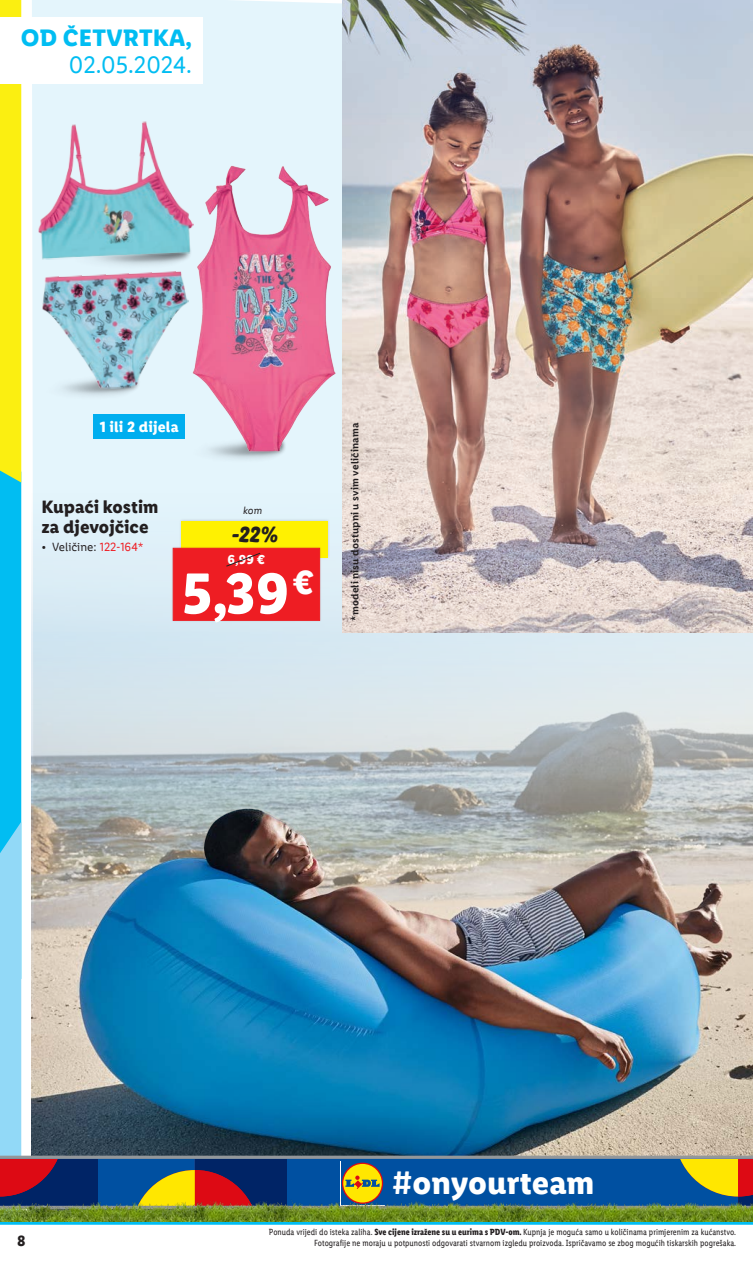
<style>
.page{position:relative;width:753px;height:1263px;background:#fff}
.page>*{position:absolute;margin:0;border:0;box-sizing:border-box;transform-origin:0 0}
.t1{font:700 58.05px "Lidl Font Pro";color:#fff}
.t2{font:700 32.85px "Lidl Font Pro";color:#fff}
.t3{font:700 24px/27px "Lidl Font Pro";letter-spacing:.01em;color:#01bdf2;text-align:right}
.Rabatt_-_Highlight{font:22.05px "Lidl Font Script Pro";color:#231f20}
.Naslov{font:700 18px/20.2px "Lidl Font Pro";color:#231f20}
.t4{font:700 15px "Lidl Font Pro";letter-spacing:.01em;color:#fff}
.t5{font:700 15px "Lidl Font Pro";color:#231f20}
.Streichpreis_-_Highl{font:700 13.05px "Lidl Font Pro";color:#fff}
.t6{font:12px "Lidl Font Pro";color:#231f20}
.Disclaimer_PV{font:600 10.5px "Lidl Font Pro";letter-spacing:.02em;color:#231f20}
.Informationsebene{font:italic 10.5px "Lidl Font Pro";color:#231f20}
.t7{font:9px/10.8px "Lidl Font Cond Pro";color:#231f20;text-align:right}
.s1{font-weight:400}
.s2{color:#ee1d23}
.s3{font-weight:700}
</style>
<div class="page">
<hr style="left:0;top:1222px;width:753px;height:3px;background:#01bdf2">
<img style="left:320px;top:632px;width:433px;height:524px">
<img style="left:320px;top:809px;width:412px;height:347px">
<img style="left:320px;top:165px;width:15px;height:287px">
<img style="left:342px;top:0;width:411px;height:632px">
<div style="left:182px;top:521px;width:146px;height:36px;background:#fff101"></div>
<img style="left:0;top:0;width:320px;height:1156px">
<svg style="left:0;top:1156px;width:753px;height:35px;background:#3f5777"></svg>
<img style="left:198px;top:1190px;width:547px;height:1px">
<img style="left:0;top:1191px;width:446px;height:31px">
<img style="left:446px;top:1191px;width:305px;height:31px">
<img style="left:751px;top:1191px;width:2px;height:31px">
<p class="t3" style="left:21px;top:24px;width:173px">OD ČETVRTKA,<br><span class="s1">02.05.2024.</span></p>
<p class="t4" style="left:100px;top:417px;width:80px">1 ili 2 dijela</p>
<p class="Disclaimer_PV" style="left:349px;top:621px;width:199px;rotate:-90deg">*modeli nisu dostupni u svim veličinama</p>
<p class="Naslov" style="left:41px;top:496px;width:118px">Kupaći kostim za djevojčice</p>
<p class="t6" style="left:41px;top:540px;width:104px">• Veličine: <span class="s2">122-164*</span></p>
<p class="Informationsebene" style="left:243px;top:505px;width:21px">kom</p>
<p class="Rabatt_-_Highlight" style="left:232px;top:521px;width:48px">-22%</p>
<p class="t1" style="left:182px;top:558px;width:134px">5,39<sup>€</sup></p>
<p class="Streichpreis_-_Highl" style="left:227px;top:551px;width:39px">6,99 €</p>
<h2 class="t2" style="left:392px;top:1162px;width:204px">#onyourteam</h2>
<h3 class="t5" style="left:17px;top:1231px;width:10px">8</h3>
<p class="t7" style="left:269px;top:1226px;width:469px">Ponuda vrijedi do isteka zaliha. <span class="s3">Sve cijene izražene su u eurima s PDV-om.</span> Kupnja je moguća samo u količinama primjerenim za kućanstvo.<br>Fotografije ne moraju u potpunosti odgovarati stvarnom izgledu proizvoda. Ispričavamo se zbog mogućih tiskarskih pogrešaka.</p>
</div>
